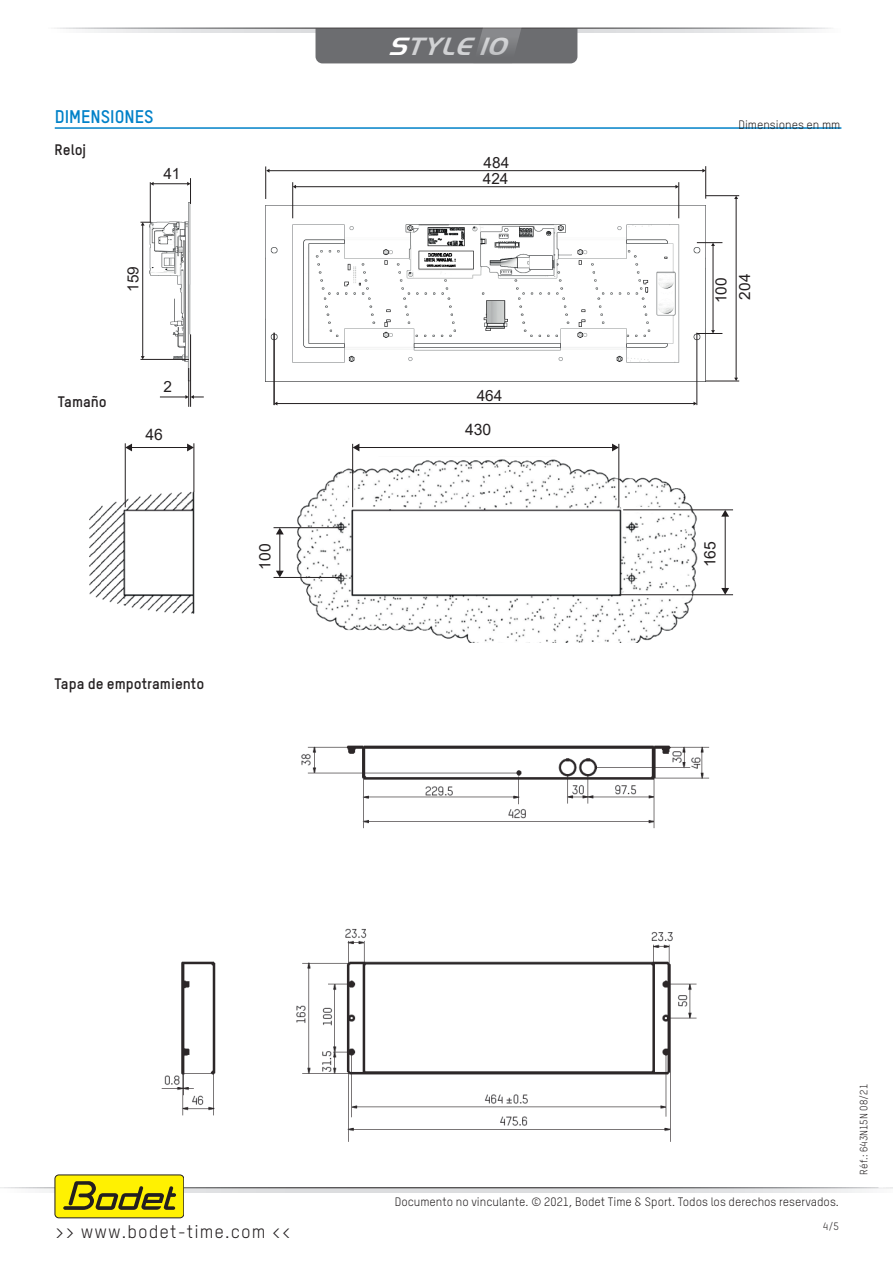
<style>
.page{position:relative;width:893px;height:1263px;background:#fff}
.page>*{position:absolute;margin:0;border:0;box-sizing:border-box;transform-origin:0 0}
.t1{font:italic 700 25.8px "Handel Got D";color:#d1d2d4}
.t2{font:18px "TSTARPRO";letter-spacing:.06em;color:#231f20}
.Titre{font:700 18px "TSTARPRO";color:#0081c8}
.t3{font:15.75px "Arial";color:#231f20}
.t4{font:15.45px/23.9px "Arial";color:#231f20}
.t5{font:700 15px "TSTARPRO";color:#231f20}
.t6{font:12px "TSTARPRO";color:#231f20}
.t7{font:10.5px "TSTARPRO";color:#231f20}
.s1{color:#fff}
</style>
<div class="page">
<svg style="left:88px;top:29px;width:719px;height:4px;background:#e4e5e6"></svg>
<svg style="left:315px;top:27px;width:262px;height:36px;background:#707073"></svg>
<svg style="left:8px;top:1188px;width:870px;height:4px;background:#d6d7d9"></svg>
<svg style="left:878px;top:1187px;width:15px;height:2px"></svg>
<div style="left:55px;top:1175px;width:129px;height:43px;background:#fff101;border-radius:4px"></div>
<div style="left:55px;top:1175px;width:129px;height:43px;border:1px solid #231f20;border-radius:4px"></div>
<svg style="left:63px;top:1181px;width:113px;height:29px"></svg>
<hr style="left:55px;top:127px;width:786px;height:2px;background:#0081c8">
<img style="left:150px;top:203px;width:556px;height:178px">
<hr style="left:150px;top:182px;width:1px;height:40px;background:#231f20">
<hr style="left:153px;top:183px;width:35px;height:1px;background:#231f20">
<svg style="left:187px;top:178px;width:4px;height:26px"></svg>
<svg style="left:150px;top:182px;width:4px;height:4px"></svg>
<hr style="left:269px;top:170px;width:434px;height:1px;background:#231f20">
<hr style="left:140px;top:359px;width:49px;height:1px;background:#231f20">
<hr style="left:142px;top:225px;width:1px;height:132px;background:#231f20">
<svg style="left:140px;top:222px;width:11px;height:4px"></svg>
<hr style="left:295px;top:186px;width:381px;height:1px;background:#231f20">
<hr style="left:265px;top:166px;width:1px;height:33px;background:#231f20">
<hr style="left:697px;top:333px;width:1px;height:72px;background:#231f20">
<hr style="left:292px;top:182px;width:1px;height:36px;background:#231f20">
<hr style="left:678px;top:182px;width:1px;height:36px;background:#231f20">
<hr style="left:705px;top:166px;width:1px;height:33px;background:#231f20">
<hr style="left:706px;top:195px;width:33px;height:1px;background:#231f20">
<hr style="left:706px;top:381px;width:33px;height:1px;background:#231f20">
<hr style="left:736px;top:198px;width:1px;height:180px;background:#231f20">
<hr style="left:713px;top:245px;width:1px;height:86px;background:#231f20">
<svg style="left:697px;top:242px;width:25px;height:4px"></svg>
<svg style="left:697px;top:330px;width:25px;height:4px"></svg>
<hr style="left:277px;top:403px;width:417px;height:1px;background:#231f20">
<hr style="left:190px;top:334px;width:1px;height:73px;background:#231f20">
<hr style="left:274px;top:333px;width:1px;height:72px;background:#231f20">
<hr style="left:188px;top:368px;width:1px;height:39px;background:#231f20">
<svg style="left:160px;top:395px;width:44px;height:4px"></svg>
<img style="left:161px;top:745px;width:549px;height:397px">
<img style="left:89px;top:457px;width:625px;height:186px">
<hr style="left:352px;top:444px;width:1px;height:63px;background:#231f20">
<hr style="left:619px;top:444px;width:1px;height:63px;background:#231f20">
<hr style="left:623px;top:510px;width:110px;height:1px;background:#231f20">
<hr style="left:619px;top:594px;width:114px;height:1px;background:#231f20">
<hr style="left:274px;top:527px;width:67px;height:1px;background:#231f20">
<hr style="left:274px;top:577px;width:67px;height:1px;background:#231f20">
<hr style="left:125px;top:443px;width:1px;height:64px;background:#231f20">
<hr style="left:194px;top:443px;width:1px;height:49px;background:#231f20">
<hr style="left:358px;top:447px;width:255px;height:1px;background:#231f20">
<svg style="left:353px;top:444px;width:6px;height:7px"></svg>
<svg style="left:612px;top:444px;width:7px;height:7px"></svg>
<hr style="left:131px;top:447px;width:57px;height:1px;background:#231f20">
<svg style="left:187px;top:444px;width:7px;height:7px"></svg>
<svg style="left:125px;top:444px;width:7px;height:7px"></svg>
<hr style="left:279px;top:533px;width:1px;height:39px;background:#231f20">
<svg style="left:276px;top:528px;width:8px;height:6px"></svg>
<svg style="left:276px;top:571px;width:8px;height:6px"></svg>
<hr style="left:725px;top:515px;width:1px;height:74px;background:#231f20">
<svg style="left:721px;top:510px;width:8px;height:7px"></svg>
<svg style="left:721px;top:588px;width:8px;height:7px"></svg>
<p class="Titre" style="left:55px;top:105px;width:100px">DIMENSIONES</p>
<p class="t5" style="left:54px;top:140px;width:33px">Reloj</p>
<p class="t4" style="left:163px;top:161px;width:19px">41</p>
<p class="t4" style="left:121px;top:292px;width:27px;rotate:-90deg">159</p>
<p class="t5" style="left:58px;top:392px;width:51px">Tamaño</p>
<p class="t4" style="left:163px;top:374px;width:10px">2</p>
<p class="t3" style="left:146px;top:423px;width:19px">46</p>
<p class="t5" style="left:54px;top:674px;width:151px">Tapa de empotramiento</p>
<h1 class="t1" style="left:388px;top:30px;width:131px"><span class="s1">S</span>TYLE10</h1>
<p class="t4" style="left:484px;top:151px;width:27px">484</p>
<p class="t4" style="left:483px;top:167px;width:27px">424</p>
<p class="t4" style="left:477px;top:383px;width:27px">464</p>
<p class="t3" style="left:465px;top:419px;width:28px">430</p>
<p class="t6" style="left:738px;top:118px;width:103px">Dimensiones en mm</p>
<p class="t4" style="left:709px;top:303px;width:31px;rotate:-90deg">100<br>204</p>
<p class="t3" style="left:254px;top:570px;width:28px;rotate:-90deg">100</p>
<p class="t3" style="left:699px;top:567px;width:28px;rotate:-90deg">165</p>
<h2 class="t2" style="left:55px;top:1220px;width:237px">&gt;&gt; www.bodet-time.com &lt;&lt;</h2>
<p class="t6" style="left:395px;top:1195px;width:446px">Documento no vinculante. © 2021, Bodet Time &amp; Sport. Todos los derechos reservados.</p>
<p class="t7" style="left:823px;top:1220px;width:18px">4/5</p>
<p class="t7" style="left:857px;top:1174px;width:92px;rotate:-90deg">Réf.: 643N15N 08/21</p>
</div>
